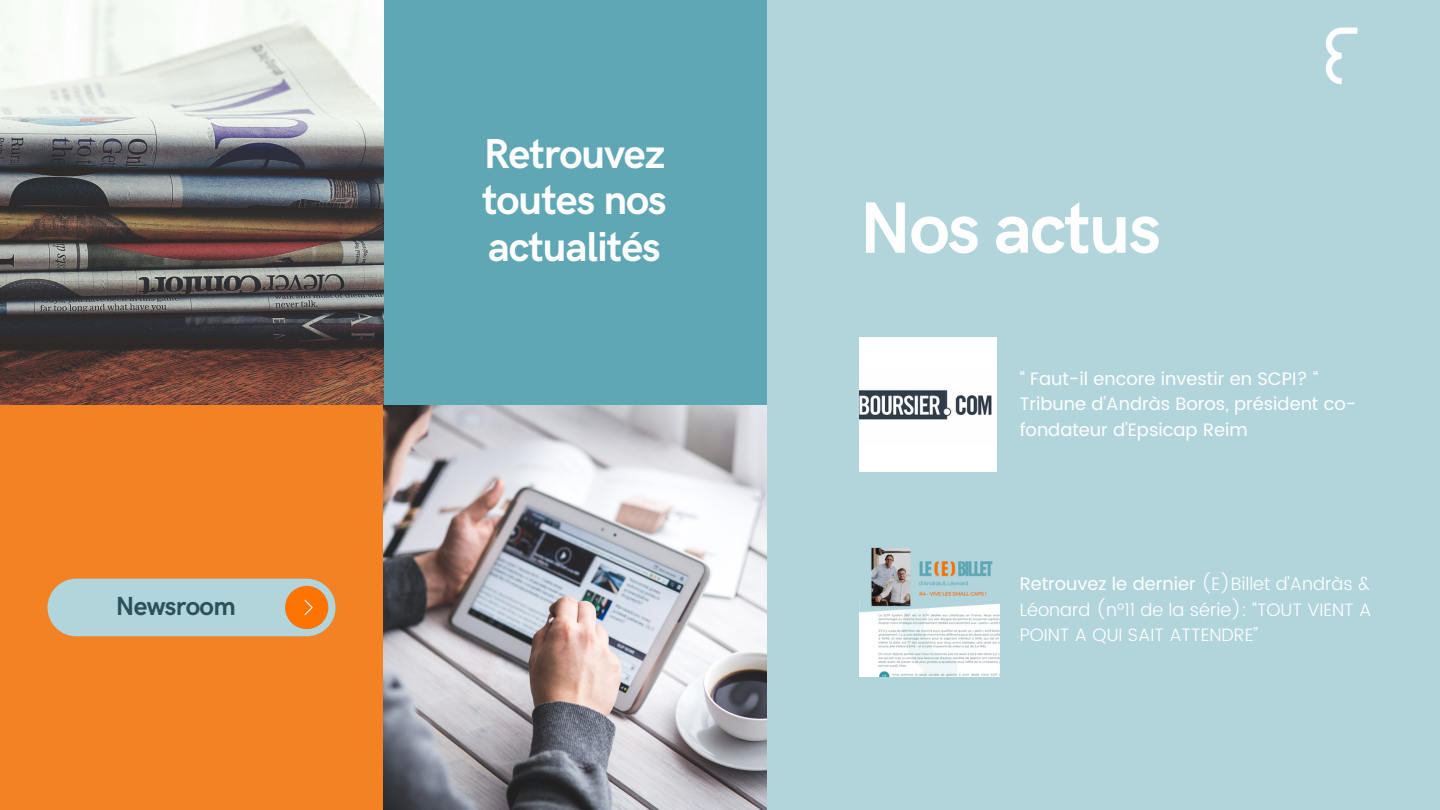
<style>
.page{position:relative;width:1440px;height:810px;background:#b2d5dc}
.page>*{position:absolute;margin:0;border:0;box-sizing:border-box;transform-origin:0 0}
.t1{font:700 73px "HK Grotesk";letter-spacing:-.025em;color:#fff}
.t2{font:700 42px/46.3px "HK Grotesk";letter-spacing:-.025em;color:#fff;text-align:justify}
.t3{font:700 26.3px "HK Grotesk";letter-spacing:-.025em;color:#2a525a}
.t4{font:300 18px/25.5px "Poppins";color:#fff;text-align:justify}
.t5{font:18px/25.5px "Poppins";color:#fff}
.s1{font-weight:400}
</style>
<div class="page">
<div style="left:0;top:405px;width:383px;height:405px;background:#f28224"></div>
<div style="left:383px;top:0;width:383px;height:405px;background:#5fa7b5"></div>
<img style="left:0;top:0;width:383px;height:405px">
<img style="left:383px;top:405px;width:383px;height:405px">
<div style="left:47px;top:579px;width:288px;height:57px;background:#b2d5dc;border-radius:29px"></div>
<svg style="left:285px;top:586px;width:43px;height:43px"></svg>
<img style="left:1325px;top:27px;width:33px;height:58px">
<div style="left:860px;top:338px;width:137px;height:134px;background:#fff"></div>
<img style="left:860px;top:390px;width:132px;height:30px">
<img style="left:860px;top:547px;width:140px;height:130px">
<h3 class="t3" style="left:116px;top:592px;width:122px">Newsroom</h3>
<h2 class="t2" style="left:482px;top:132px;width:186px">Retrouvez toutes nos actualités</h2>
<h1 class="t1" style="left:860px;top:187px;width:303px">Nos actus</h1>
<p class="t5" style="left:1020px;top:366px;width:338px">“ Faut-il encore investir en SCPI? “<br>Tribune d’Andràs Boros, président co&shy;fondateur d’Epsicap Reim</p>
<p class="t4" style="left:1020px;top:571px;width:353px"><span class="s1">Retrouvez le dernier</span> (E)Billet d’Andràs &amp; Léonard (n°11 de la série): “TOUT VIENT A POINT A QUI SAIT ATTENDRE”</p>
</div>
